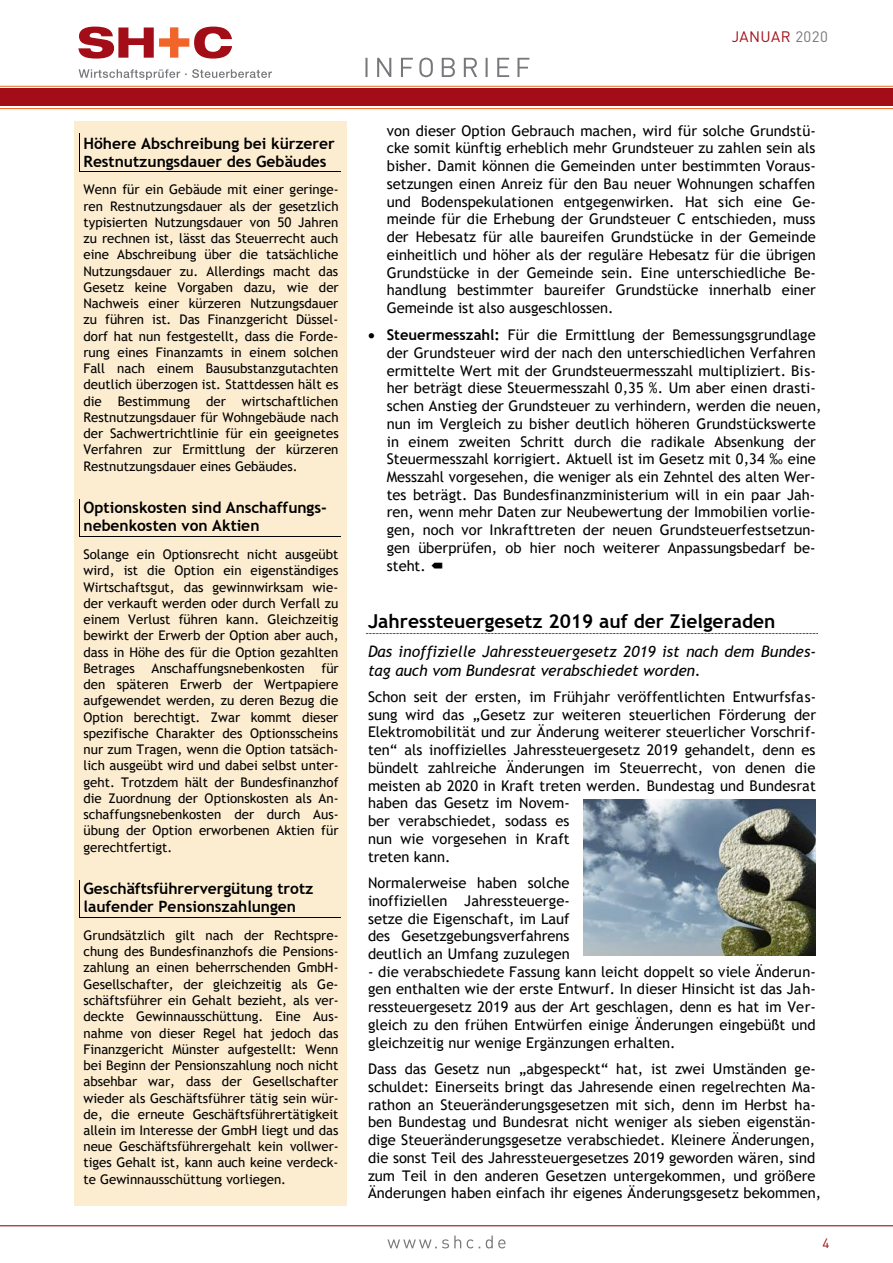
<style>
.page{position:relative;width:893px;height:1263px;background:#fff}
.page>*{position:absolute;margin:0;border:0;box-sizing:border-box;transform-origin:0 0}
.t1{font:700 19.2px "Trebuchet MS";color:#000}
.t2{font:700 15.6px/17.9px "Trebuchet MS";color:#000}
.t3{font:italic 15.6px/18.1px "Trebuchet MS";color:#000}
.t4{font:15px "DIN";letter-spacing:.03em;color:#a20d17}
.t5{font:14.7px/17.7px "Trebuchet MS";color:#000;text-align:justify}
.t6{font:13.5px "DIN";color:#a20d17}
.t7{font:13.35px/16.2px "Trebuchet MS";color:#000;text-align:justify}
.s1{color:#76787b}
.s2{font-weight:700}
</style>
<div class="page">
<svg style="left:365px;top:58px;width:164px;height:19px"></svg>
<svg style="left:78px;top:27px;width:154px;height:32px"></svg>
<svg style="left:79px;top:69px;width:193px;height:11px"></svg>
<svg style="left:366px;top:633px;width:452px;height:1px"></svg>
<div style="left:75px;top:121px;width:272px;height:1085px;background:#fcecd0"></div>
<hr style="left:80px;top:171px;width:261px;height:1px;background:#000">
<svg style="left:79px;top:134px;width:1px;height:38px"></svg>
<hr style="left:80px;top:536px;width:261px;height:1px;background:#000">
<svg style="left:79px;top:499px;width:1px;height:38px"></svg>
<hr style="left:80px;top:917px;width:261px;height:1px;background:#000">
<svg style="left:79px;top:880px;width:1px;height:38px"></svg>
<img style="left:583px;top:799px;width:233px;height:156px">
<svg style="left:0;top:86px;width:893px;height:23px;background:#b53638"></svg>
<svg style="left:387px;top:1235px;width:118px;height:13px"></svg>
<hr style="left:0;top:1225px;width:893px;height:1px;background:#a20d17">
<p class="t4" style="left:732px;top:27px;width:98px">JANUAR <span class="s1">2020</span></p>
<p class="t2" style="left:83px;top:134px;width:253px">Höhere Abschreibung bei kürzerer<br>Restnutzungsdauer des Gebäudes</p>
<p class="t7" style="left:83px;top:181px;width:257px">Wenn für ein Gebäude mit einer geringe&shy;ren Restnutzungsdauer als der gesetzlich typisierten Nutzungsdauer von 50 Jahren zu rechnen ist, lässt das Steuerrecht auch eine Abschreibung über die tatsächliche Nutzungsdauer zu. Allerdings macht das Gesetz keine Vorgaben dazu, wie der Nachweis einer kürzeren Nutzungsdauer zu führen ist. Das Finanzgericht Düssel&shy;dorf hat nun festgestellt, dass die Forde&shy;rung eines Finanzamts in einem solchen Fall nach einem Bausubstanzgutachten deutlich überzogen ist. Stattdessen hält es die Bestimmung der wirtschaftlichen Restnutzungsdauer für Wohngebäude nach der Sachwertrichtlinie für ein geeignetes Verfahren zur Ermittlung der kürzeren Restnutzungsdauer eines Gebäudes.</p>
<p class="t2" style="left:83px;top:499px;width:245px">Optionskosten sind Anschaffungs&shy;nebenkosten von Aktien</p>
<p class="t7" style="left:83px;top:546px;width:257px">Solange ein Optionsrecht nicht ausgeübt wird, ist die Option ein eigenständiges Wirtschaftsgut, das gewinnwirksam wie&shy;der verkauft werden oder durch Verfall zu einem Verlust führen kann. Gleichzeitig bewirkt der Erwerb der Option aber auch, dass in Höhe des für die Option gezahlten Betrages</p>
<p class="t7" style="left:83px;top:660px;width:257px;text-indent:238px">für den späteren Erwerb der Wertpapiere aufgewendet werden, zu deren Bezug die Option berechtigt. Zwar kommt dieser spezifische Charakter des Optionsscheins nur zum Tragen, wenn die Option tatsäch&shy;lich ausgeübt wird und dabei selbst unter&shy;geht. Trotzdem hält der Bundesfinanzhof die Zuordnung der Optionskosten als An&shy;schaffungsnebenkosten der durch Aus&shy;übung der Option erworbenen Aktien für gerechtfertigt.</p>
<p class="t2" style="left:83px;top:880px;width:231px">Geschäftsführervergütung trotz laufender Pensionszahlungen</p>
<p class="t7" style="left:83px;top:927px;width:257px">Grundsätzlich gilt nach der Rechtspre&shy;chung des Bundesfinanzhofs die Pensions&shy;zahlung an einen beherrschenden GmbH-Gesellschafter, der gleichzeitig als Ge&shy;schäftsführer ein Gehalt bezieht, als ver&shy;deckte Gewinnausschüttung. Eine Aus&shy;nahme von dieser Regel hat jedoch das Finanzgericht Münster aufgestellt: Wenn bei Beginn der Pensionszahlung noch nicht absehbar war, dass der Gesellschafter wieder als Geschäftsführer tätig sein wür&shy;de, die erneute Geschäftsführertätigkeit allein im Interesse der GmbH liegt und das neue Geschäftsführergehalt kein vollwer&shy;tiges Gehalt ist, kann auch keine verdeck&shy;te Gewinnausschüttung vorliegen.</p>
<p class="t7" style="left:152px;top:660px;width:155px">Anschaffungsnebenkosten</p>
<p class="t5" style="left:387px;top:122px;width:431px">von dieser Option Gebrauch machen, wird für solche Grundstü&shy;cke somit künftig erheblich mehr Grundsteuer zu zahlen sein als bisher. Damit können die Gemeinden unter bestimmten Voraus&shy;setzungen einen Anreiz für den Bau neuer Wohnungen schaffen und Bodenspekulationen entgegenwirken. Hat sich eine Ge&shy;meinde für die Erhebung der Grundsteuer C entschieden, muss der Hebesatz für alle baureifen Grundstücke in der Gemeinde einheitlich und höher als der reguläre Hebesatz für die übrigen Grundstücke in der Gemeinde sein. Eine unterschiedliche Be&shy;handlung bestimmter baureifer Grundstücke innerhalb einer Gemeinde ist also ausgeschlossen.</p>
<p class="t5" style="left:387px;top:326px;width:436px;text-align:left;text-indent:-19px">• <span class="s2">Steuermesszahl:</span> Für die Ermittlung der Bemessungsgrundlage der Grundsteuer wird der nach den unterschiedlichen Verfahren ermittelte Wert mit der Grundsteuermesszahl multipliziert. Bis&shy;her beträgt diese Steuermesszahl 0,35 %. Um aber einen drasti&shy;schen Anstieg der Grundsteuer zu verhindern, werden die neuen, nun im Vergleich zu bisher deutlich höheren Grundstückswerte in einem zweiten Schritt durch die radikale Absenkung der Steuermesszahl korrigiert. Aktuell ist im Gesetz mit 0,34 ‰ eine Messzahl vorgesehen, die weniger als ein Zehntel des alten Wer&shy;tes beträgt. Das Bundesfinanzministerium will in ein paar Jah&shy;ren, wenn mehr Daten zur Neubewertung der Immobilien vorlie&shy;gen, noch vor Inkrafttreten der neuen Grundsteuerfestsetzun&shy;gen überprüfen, ob hier noch weiterer Anpassungsbedarf be&shy;steht.</p>
<p class="t1" style="left:368px;top:609px;width:409px">Jahressteuergesetz 2019 auf der Zielgeraden</p>
<p class="t3" style="left:368px;top:643px;width:450px">Das inoffizielle Jahressteuergesetz 2019 ist nach dem Bundes&shy;tag auch vom Bundesrat verabschiedet worden.</p>
<p class="t5" style="left:368px;top:688px;width:450px;text-align:left">Schon seit der ersten, im Frühjahr veröffentlichten Entwurfsfas&shy;sung wird das „Gesetz zur weiteren steuerlichen Förderung der Elektromobilität und zur Änderung weiterer steuerlicher Vorschrif&shy;ten“ als inoffizielles Jahressteuergesetz 2019 gehandelt, denn es bündelt zahlreiche Änderungen im Steuerrecht, von denen die meisten ab 2020 in Kraft treten werden. Bundestag und Bundesrat haben das Gesetz im Novem-<br>ber verabschiedet, sodass es<br>nun wie vorgesehen in Kraft<br>treten kann.</p>
<p class="t5" style="left:368px;top:874px;width:203px">Normalerweise haben solche inoffiziellen Jahressteuerge&shy;setze die Eigenschaft, im Lauf des Gesetzgebungsverfahrens deutlich an Umfang zuzulegen</p>
<p class="t5" style="left:368px;top:962px;width:449px">- die verabschiedete Fassung kann leicht doppelt so viele Änderun&shy;gen enthalten wie der erste Entwurf. In dieser Hinsicht ist das Jah&shy;ressteuergesetz 2019 aus der Art geschlagen, denn es hat im Ver&shy;gleich zu den frühen Entwürfen einige Änderungen eingebüßt und gleichzeitig nur wenige Ergänzungen erhalten.</p>
<p class="t5" style="left:368px;top:1060px;width:455px;text-align:left">Dass das Gesetz nun „abgespeckt“ hat, ist zwei Umständen ge&shy;schuldet: Einerseits bringt das Jahresende einen regelrechten Ma&shy;rathon an Steueränderungsgesetzen mit sich, denn im Herbst ha&shy;ben Bundestag und Bundesrat nicht weniger als sieben eigenstän&shy;dige Steueränderungsgesetze verabschiedet. Kleinere Änderungen, die sonst Teil des Jahressteuergesetzes 2019 geworden wären, sind zum Teil in den anderen Gesetzen untergekommen, und größere Änderungen haben einfach ihr eigenes Änderungsgesetz bekommen,</p>
<p class="t6" style="left:822px;top:1235px;width:9px">4</p>
</div>
